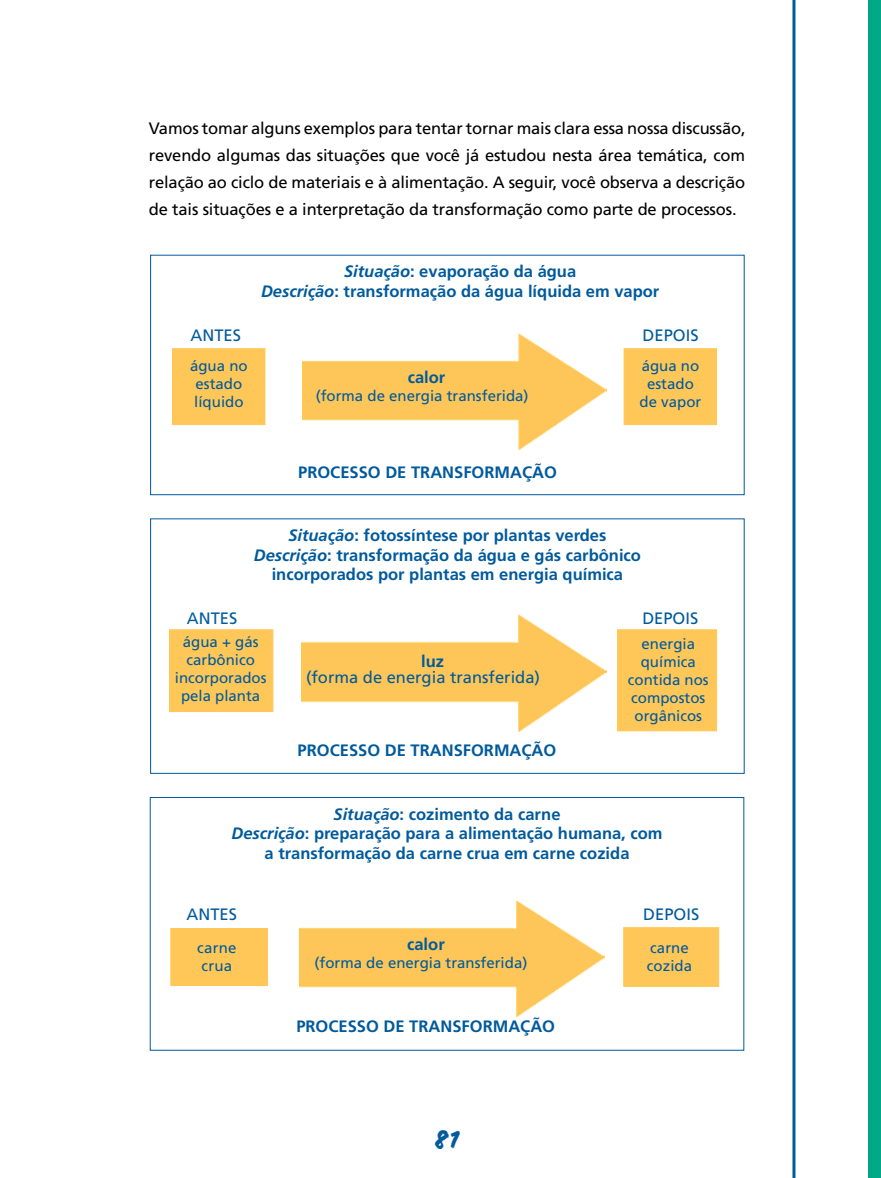
<style>
.page{position:relative;width:881px;height:1178px;background:#fff}
.page>*{position:absolute;margin:0;border:0;box-sizing:border-box;transform-origin:0 0}
.t1{font:27px "Flood";color:#005a9c}
.t2{font:700 16.5px/19.8px "Frutiger";color:#005a9c;text-align:center}
.t3{font:16.5px/27px "Frutiger";letter-spacing:-.01em;color:#000;text-align:justify}
.t4{font:16.5px "Frutiger";color:#005a9c}
.t5{font:15px/18px "Frutiger";color:#005a9c;text-align:center}
.t6{font:15px/18px "Frutiger";letter-spacing:.02em;color:#005a9c}
.s1{font-style:italic}
</style>
<div class="page">
<div style="left:867px;top:0;width:13px;height:1178px;background:#00a886"></div>
<hr style="left:792px;top:0;width:3px;height:1178px;background:#005a9c">
<img style="left:302px;top:615px;width:304px;height:116px">
<div style="left:169px;top:629px;width:104px;height:83px;background:#ffc758;border:1px solid #ffc758"></div>
<div style="left:617px;top:629px;width:99px;height:102px;background:#ffc758;border:1px solid #ffc758"></div>
<div style="left:150px;top:518px;width:594px;height:256px;border:1px solid #005a9c"></div>
<img style="left:302px;top:334px;width:304px;height:116px">
<div style="left:172px;top:348px;width:93px;height:77px;background:#ffc758;border:1px solid #ffc758"></div>
<div style="left:623px;top:348px;width:93px;height:77px;background:#ffc758;border:1px solid #ffc758"></div>
<div style="left:150px;top:255px;width:594px;height:240px;border:1px solid #005a9c"></div>
<img style="left:300px;top:900px;width:304px;height:116px">
<div style="left:170px;top:928px;width:98px;height:58px;background:#ffc758"></div>
<div style="left:623px;top:927px;width:95px;height:60px;background:#ffc758;border:1px solid #ffc758"></div>
<div style="left:150px;top:797px;width:593px;height:253px;border:1px solid #005a9c"></div>
<p class="t3" style="left:149px;top:114px;width:598px">Vamos tomar alguns exemplos para tentar tornar mais clara essa nossa discussão, revendo algumas das situações que você já estudou nesta área temática, com relação ao ciclo de materiais e à alimentação. A seguir, você observa a descrição de tais situações e a interpretação da transformação como parte de processos.</p>
<p class="t2" style="left:261px;top:262px;width:399px"><span class="s1">Situação</span>: evaporação da água<br><span class="s1">Descrição</span>: transformação da água líquida em vapor</p>
<p class="t4" style="left:190px;top:326px;width:52px">ANTES</p>
<p class="t4" style="left:642px;top:326px;width:57px">DEPOIS</p>
<p class="t5" style="left:190px;top:357px;width:59px;text-align:left">água no estado líquido</p>
<p class="t5" style="left:639px;top:357px;width:63px">água no estado de vapor</p>
<p class="t2" style="left:407px;top:368px;width:39px">calor</p>
<p class="t5" style="left:315px;top:387px;width:214px">(forma de energia transferida)</p>
<p class="t2" style="left:298px;top:462px;width:260px">PROCESSO DE TRANSFORMAÇÃO</p>
<p class="t2" style="left:254px;top:525px;width:388px"><span class="s1">Situação</span>: fotossíntese por plantas verdes<br><span class="s1">Descrição</span>: transformação da água e gás carbônico incorporados por plantas em energia química</p>
<p class="t4" style="left:187px;top:609px;width:52px">ANTES</p>
<p class="t4" style="left:642px;top:609px;width:57px">DEPOIS</p>
<p class="t5" style="left:175px;top:633px;width:93px">água + gás carbônico incorporados pela planta</p>
<p class="t5" style="left:627px;top:635px;width:82px">energia química contida nos compostos orgânicos</p>
<p class="t2" style="left:421px;top:651px;width:24px">luz</p>
<p class="t4" style="left:306px;top:667px;width:235px">(forma de energia transferida)</p>
<p class="t2" style="left:297px;top:741px;width:260px">PROCESSO DE TRANSFORMAÇÃO</p>
<p class="t2" style="left:231px;top:804px;width:432px"><span class="s1">Situação</span>: cozimento da carne<br><span class="s1">Descrição</span>: preparação para a alimentação humana, com a transformação da carne crua em carne cozida</p>
<p class="t4" style="left:186px;top:905px;width:52px">ANTES</p>
<p class="t4" style="left:643px;top:905px;width:57px">DEPOIS</p>
<p class="t6" style="left:197px;top:939px;width:41px">carne crua</p>
<p class="t5" style="left:646px;top:939px;width:46px;text-align:left">carne cozida</p>
<p class="t2" style="left:407px;top:934px;width:39px">calor</p>
<p class="t5" style="left:314px;top:954px;width:214px">(forma de energia transferida)</p>
<p class="t2" style="left:296px;top:1016px;width:260px">PROCESSO DE TRANSFORMAÇÃO</p>
<h1 class="t1" style="left:434px;top:1123px;width:27px">81</h1>
</div>
